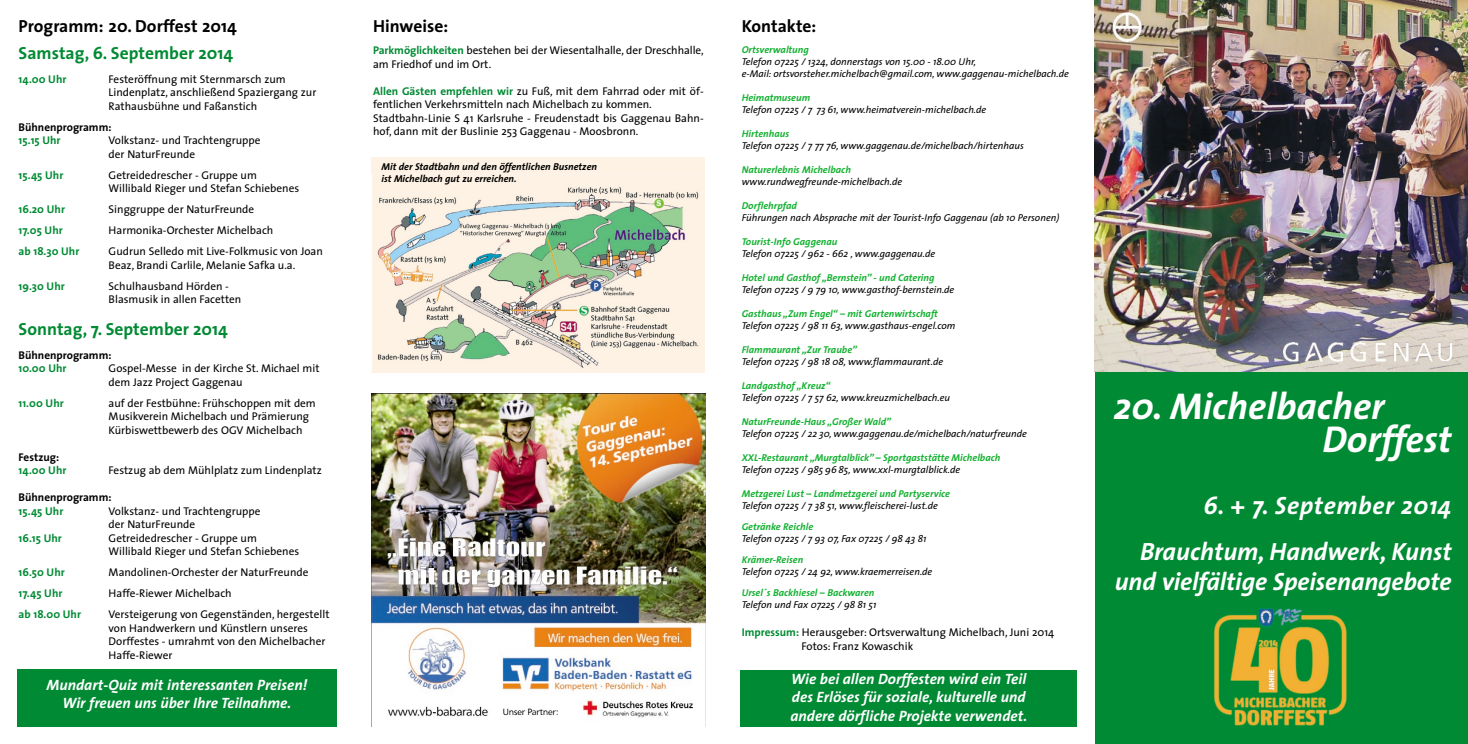
<style>
.page{position:relative;width:1468px;height:744px;background:#fff}
.page>*{position:absolute;margin:0;border:0;box-sizing:border-box;transform-origin:0 0}
.t1{font:italic 700 37.5px/32.5px "The Sans";color:#fff}
.t2{font:italic 700 25px/45.9px "The Sans";letter-spacing:-.005em;color:#fff;text-align:right}
.t3{font:700 17.5px "The Sans";color:#008a33}
.t4{font:700 17.5px "The Sans";color:#000}
.t5{font:italic 700 15px/18px "The Sans";color:#fff;text-align:center}
.t6{font:11.25px/13.5px "The Sans";color:#000}
.t7{font:700 11.25px "The Sans";color:#008a33}
.t8{font:700 11.25px "The Sans";color:#000}
.t9{font:italic 10px/12px "The Sans";color:#000}
.t10{font:italic 700 10px "The Sans";color:#16b233}
.t11{font:italic 700 10px/12px "The Sans";color:#000}
.s1{font-weight:700;color:#008a33}
</style>
<div class="page">
<div style="left:1095px;top:372px;width:372px;height:372px;background:#008a33"></div>
<img style="left:1214px;top:608px;width:133px;height:118px">
<img style="left:372px;top:157px;width:333px;height:215px">
<img style="left:1095px;top:0;width:372px;height:372px">
<img style="left:372px;top:393px;width:333px;height:325px">
<div style="left:17px;top:668px;width:319px;height:58px;background:#008a33"></div>
<div style="left:740px;top:670px;width:337px;height:56px;background:#008a33"></div>
<h3 class="t4" style="left:19px;top:19px;width:220px">Programm: 20. Dorffest 2014</h3>
<h3 class="t3" style="left:19px;top:46px;width:216px">Samstag, 6. September 2014</h3>
<p class="t7" style="left:19px;top:75px;width:49px">14.00 Uhr</p>
<p class="t6" style="left:109px;top:73px;width:209px">Festeröffnung mit Sternmarsch zum<br>Lindenplatz, anschließend Spaziergang zur<br>Rathausbühne und Faßanstich</p>
<p class="t8" style="left:19px;top:123px;width:94px">Bühnenprogramm:</p>
<p class="t7" style="left:19px;top:136px;width:43px">15.15 Uhr</p>
<p class="t6" style="left:109px;top:135px;width:153px">Volkstanz- und Trachtengruppe der NaturFreunde</p>
<p class="t7" style="left:19px;top:171px;width:46px">15.45 Uhr</p>
<p class="t6" style="left:109px;top:169px;width:192px">Getreidedrescher - Gruppe um<br>Willibald Rieger und Stefan Schiebenes</p>
<p class="t7" style="left:19px;top:205px;width:48px">16.20 Uhr</p>
<p class="t6" style="left:109px;top:204px;width:147px">Singgruppe der NaturFreunde</p>
<p class="t7" style="left:19px;top:226px;width:46px">17.05 Uhr</p>
<p class="t6" style="left:109px;top:225px;width:166px">Harmonika-Orchester Michelbach</p>
<p class="t7" style="left:19px;top:247px;width:62px">ab 18.30 Uhr</p>
<p class="t6" style="left:109px;top:246px;width:216px">Gudrun Selledo mit Live-Folkmusic von Joan<br>Beaz, Brandi Carlile, Melanie Safka u.a.</p>
<p class="t7" style="left:19px;top:282px;width:48px">19.30 Uhr</p>
<p class="t6" style="left:109px;top:280px;width:134px">Schulhausband Hörden -<br>Blasmusik in allen Facetten</p>
<h3 class="t3" style="left:19px;top:322px;width:211px">Sonntag, 7. September 2014</h3>
<p class="t8" style="left:19px;top:351px;width:94px">Bühnenprogramm:</p>
<p class="t7" style="left:19px;top:364px;width:49px">10.00 Uhr</p>
<p class="t6" style="left:109px;top:363px;width:212px">Gospel-Messe in der Kirche St. Michael mit dem Jazz Project Gaggenau</p>
<p class="t7" style="left:19px;top:399px;width:47px">11.00 Uhr</p>
<p class="t6" style="left:109px;top:397px;width:209px">auf der Festbühne: Frühschoppen mit dem<br>Musikverein Michelbach und Prämierung<br>Kürbiswettbewerb des OGV Michelbach</p>
<p class="t8" style="left:19px;top:453px;width:42px">Festzug:</p>
<p class="t7" style="left:19px;top:466px;width:49px">14.00 Uhr</p>
<p class="t6" style="left:109px;top:465px;width:214px">Festzug ab dem Mühlplatz zum Lindenplatz</p>
<p class="t8" style="left:19px;top:493px;width:94px">Bühnenprogramm:</p>
<p class="t7" style="left:19px;top:507px;width:46px">15.45 Uhr</p>
<p class="t6" style="left:109px;top:505px;width:153px">Volkstanz- und Trachtengruppe der NaturFreunde</p>
<p class="t7" style="left:19px;top:534px;width:45px">16.15 Uhr</p>
<p class="t6" style="left:109px;top:532px;width:192px">Getreidedrescher - Gruppe um<br>Willibald Rieger und Stefan Schiebenes</p>
<p class="t7" style="left:19px;top:568px;width:48px">16.50 Uhr</p>
<p class="t6" style="left:109px;top:567px;width:201px">Mandolinen-Orchester der NaturFreunde</p>
<p class="t7" style="left:19px;top:589px;width:45px">17.45 Uhr</p>
<p class="t6" style="left:109px;top:588px;width:125px">Haffe-Riewer Michelbach</p>
<p class="t7" style="left:19px;top:610px;width:64px">ab 18.00 Uhr</p>
<p class="t6" style="left:109px;top:609px;width:222px">Versteigerung von Gegenständen, hergestellt von Handwerkern und Künstlern unseres Dorffestes - umrahmt von den Michelbacher Haffe-Riewer</p>
<h3 class="t4" style="left:373px;top:19px;width:77px">Hinweise:</h3>
<p class="t6" style="left:373px;top:45px;width:332px"><span class="s1">Parkmöglichkeiten</span> bestehen bei der Wiesentalhalle, der Dreschhalle, am Friedhof und im Ort.</p>
<p class="t6" style="left:373px;top:85px;width:332px"><span class="s1">Allen Gästen empfehlen wir</span> zu Fuß, mit dem Fahrrad oder mit öf&shy;fentlichen Verkehrsmitteln nach Michelbach zu kommen.<br>Stadtbahn-Linie S 41 Karlsruhe - Freudenstadt bis Gaggenau Bahn&shy;hof, dann mit der Buslinie 253 Gaggenau - Moosbronn.</p>
<p class="t11" style="left:381px;top:161px;width:217px">Mit der Stadtbahn und den öffentlichen Busnetzen ist Michelbach gut zu erreichen.</p>
<h3 class="t4" style="left:741px;top:19px;width:76px">Kontakte:</h3>
<p class="t10" style="left:741px;top:46px;width:69px">Ortsverwaltung</p>
<p class="t9" style="left:741px;top:57px;width:329px">Telefon 07225 / 1324, donnerstags von 15.00 - 18.00 Uhr,<br>e-Mail: ortsvorsteher.michelbach@gmail.com, www.gaggenau-michelbach.de</p>
<p class="t10" style="left:741px;top:94px;width:70px">Heimatmuseum</p>
<p class="t9" style="left:741px;top:105px;width:246px">Telefon 07225 / 7 73 61, www.heimatverein-michelbach.de</p>
<p class="t10" style="left:741px;top:130px;width:49px">Hirtenhaus</p>
<p class="t9" style="left:741px;top:141px;width:284px">Telefon 07225 / 7 77 76, www.gaggenau.de/michelbach/hirtenhaus</p>
<p class="t10" style="left:741px;top:166px;width:111px">Naturerlebnis Michelbach</p>
<p class="t9" style="left:741px;top:177px;width:162px">www.rundwegfreunde-michelbach.de</p>
<p class="t10" style="left:741px;top:202px;width:57px">Dorflehrpfad</p>
<p class="t9" style="left:741px;top:213px;width:319px">Führungen nach Absprache mit der Tourist-Info Gaggenau (ab 10 Personen)</p>
<p class="t10" style="left:741px;top:238px;width:97px">Tourist-Info Gaggenau</p>
<p class="t9" style="left:741px;top:249px;width:195px">Telefon 07225 / 962 - 662 , www.gaggenau.de</p>
<p class="t10" style="left:741px;top:274px;width:194px">Hotel und Gasthof „Bernstein” - und Catering</p>
<p class="t9" style="left:741px;top:285px;width:214px">Telefon 07225 / 9 79 10, www.gasthof-bernstein.de</p>
<p class="t10" style="left:741px;top:310px;width:198px">Gasthaus „Zum Engel“ – mit Gartenwirtschaft</p>
<p class="t9" style="left:741px;top:321px;width:215px">Telefon 07225 / 98 11 63, www.gasthaus-engel.com</p>
<p class="t10" style="left:741px;top:346px;width:117px">Flammaurant „Zur Traube”</p>
<p class="t9" style="left:741px;top:357px;width:203px">Telefon 07225 / 98 18 08, www.flammaurant.de</p>
<p class="t10" style="left:741px;top:382px;width:90px">Landgasthof „Kreuz“</p>
<p class="t9" style="left:741px;top:393px;width:210px">Telefon 07225 / 7 57 62, www.kreuzmichelbach.eu</p>
<p class="t10" style="left:741px;top:418px;width:151px">NaturFreunde-Haus „Großer Wald”</p>
<p class="t9" style="left:741px;top:429px;width:287px">Telefon 07225 / 22 30, www.gaggenau.de/michelbach/naturfreunde</p>
<p class="t10" style="left:741px;top:454px;width:260px">XXL-Restaurant „Murgtalblick” – Sportgaststätte Michelbach</p>
<p class="t9" style="left:741px;top:465px;width:220px">Telefon 07225 / 985 96 85, www.xxl-murgtalblick.de</p>
<p class="t10" style="left:741px;top:490px;width:210px">Metzgerei Lust – Landmetzgerei und Partyservice</p>
<p class="t9" style="left:741px;top:501px;width:198px">Telefon 07225 / 7 38 51, www.fleischerei-lust.de</p>
<p class="t10" style="left:741px;top:523px;width:73px">Getränke Reichle</p>
<p class="t9" style="left:741px;top:534px;width:186px">Telefon 07225 / 7 93 07, Fax 07225 / 98 43 81</p>
<p class="t10" style="left:741px;top:556px;width:63px">Krämer-Reisen</p>
<p class="t9" style="left:741px;top:567px;width:192px">Telefon 07225 / 24 92, www.kraemerreisen.de</p>
<p class="t10" style="left:741px;top:589px;width:134px">Ursel´s Backhiesel – Backwaren</p>
<p class="t9" style="left:741px;top:600px;width:136px">Telefon und Fax 07225 / 98 81 51</p>
<p class="t6" style="left:801px;top:627px;width:254px;text-indent:-60px"><span class="s1">Impressum:</span> Herausgeber: Ortsverwaltung Michelbach, Juni 2014<br>Fotos: Franz Kowaschik</p>
<h3 class="t5" style="left:47px;top:677px;width:262px">Mundart-Quiz mit interessanten Preisen!<br>Wir freuen uns über Ihre Teilnahme.</h3>
<h3 class="t5" style="left:790px;top:672px;width:238px;text-align:justify">Wie bei allen Dorffesten wird ein Teil des Erlöses für soziale, kulturelle und andere dörfliche Projekte verwendet.</h3>
<h1 class="t1" style="left:1322px;top:394px;width:131px;text-indent:-209px">20. Michelbacher<br>Dorffest</h1>
<h2 class="t2" style="left:1140px;top:485px;width:313px">6. + 7. September 2014<br>Brauchtum, Handwerk, Kunst</h2>
<h2 class="t2" style="left:1114px;top:561px;width:338px">und vielfältige Speisenangebote</h2>
</div>
